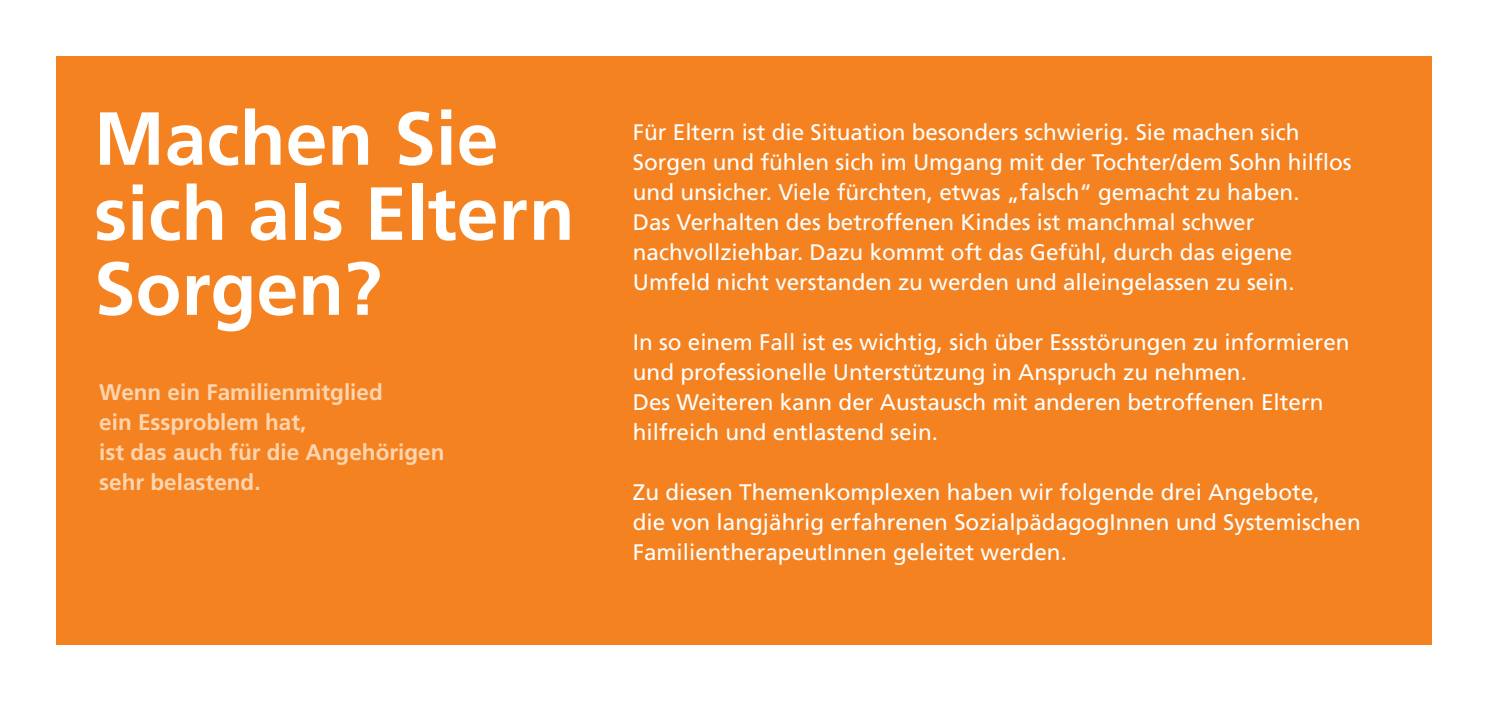
<style>
.page{position:relative;width:1489px;height:702px;background:#fff}
.page>*{position:absolute;margin:0;border:0;box-sizing:border-box;transform-origin:0 0}
.t1{font:700 75px/75px "Frutiger";color:#fff}
.t2{font:22.5px/30px "Frutiger";color:#fff}
.t3{font:700 22.5px/30px "Frutiger";color:#fdd5b0}
</style>
<div class="page">
<div style="left:57px;top:57px;width:1374px;height:588px;background:#f58220"></div>
<h1 class="t1" style="left:94px;top:100px;width:482px">Machen Sie sich als Eltern<br>Sorgen?</h1>
<p class="t3" style="left:99px;top:376px;width:347px">Wenn ein Familienmitglied<br>ein Essproblem hat,<br>ist das auch für die Angehörigen sehr belastend.</p>
<p class="t2" style="left:632px;top:117px;width:720px">Für Eltern ist die Situation besonders schwierig. Sie machen sich Sorgen und fühlen sich im Umgang mit der Tochter/dem Sohn hilflos und unsicher. Viele fürchten, etwas „falsch“ gemacht zu haben.<br>Das Verhalten des betroffenen Kindes ist manchmal schwer nachvollziehbar. Dazu kommt oft das Gefühl, durch das eigene Umfeld nicht verstanden zu werden und alleingelassen zu sein.</p>
<p class="t2" style="left:632px;top:327px;width:718px">In so einem Fall ist es wichtig, sich über Essstörungen zu informieren und professionelle Unterstützung in Anspruch zu nehmen.<br>Des Weiteren kann der Austausch mit anderen betroffenen Eltern hilfreich und entlastend sein.</p>
<p class="t2" style="left:632px;top:477px;width:729px">Zu diesen Themenkomplexen haben wir folgende drei Angebote,<br>die von langjährig erfahrenen SozialpädagogInnen und Systemischen<br>FamilientherapeutInnen geleitet werden.</p>
</div>
